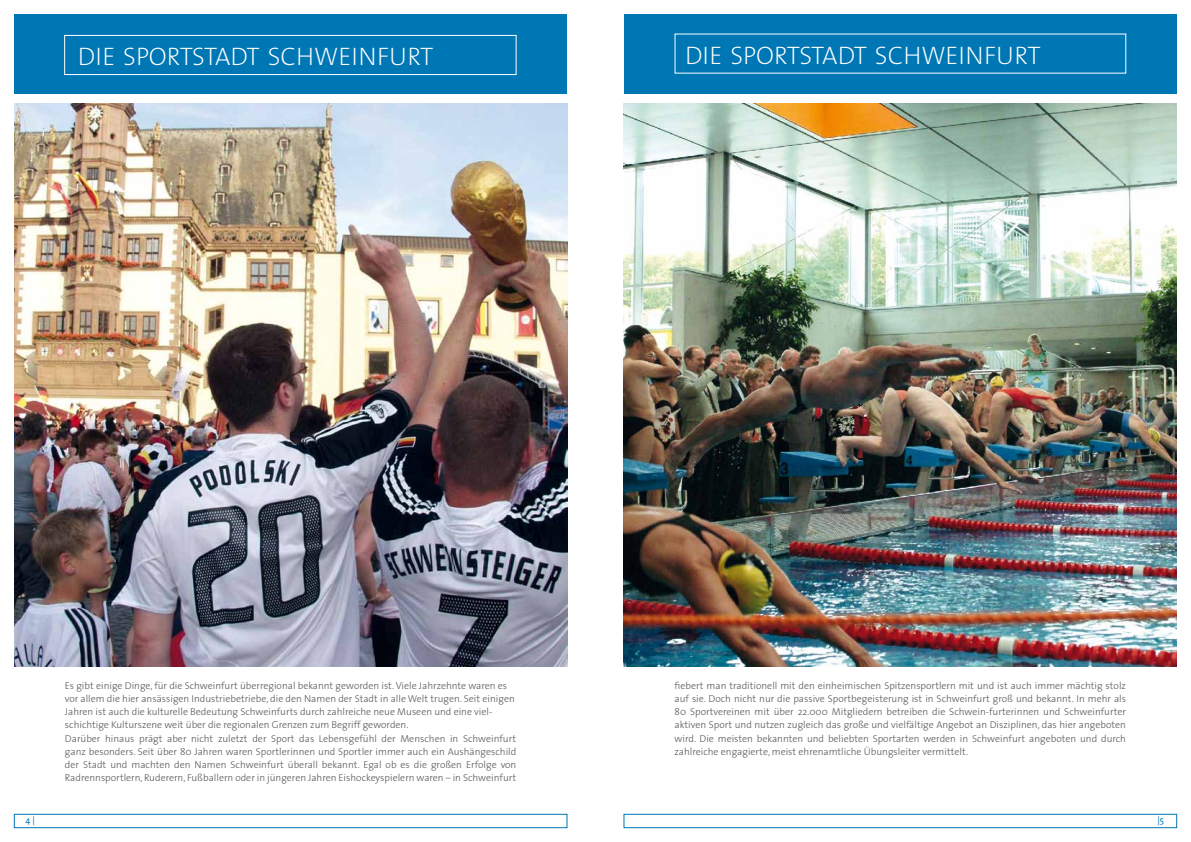
<style>
.page{position:relative;width:1191px;height:842px;background:#fff}
.page>*{position:absolute;margin:0;border:0;box-sizing:border-box;transform-origin:0 0}
.t1{font:200 25.4px "The Sans";color:#fff}
.t2{font:300 10px/13px "The Sans";color:#58585a}
.t3{font:9px "The Sans";color:#0077b5}
</style>
<div class="page">
<div style="left:14px;top:814px;width:553px;height:14px;border:1px solid #0077b5"></div>
<div style="left:624px;top:814px;width:552px;height:14px;border:1px solid #0077b5"></div>
<div style="left:14px;top:15px;width:553px;height:79px;background:#0077b5"></div>
<div style="left:624px;top:15px;width:552px;height:79px;background:#0077b5"></div>
<img style="left:624px;top:103px;width:552px;height:563px">
<div style="left:64px;top:35px;width:452px;height:40px;border:1px solid #fff"></div>
<img style="left:14px;top:103px;width:553px;height:563px">
<h1 class="t1" style="left:78px;top:36px;width:357px">DIE SPORTSTADT SCHWEINFURT</h1>
<h1 class="t1" style="left:685px;top:35px;width:357px">DIE SPORTSTADT SCHWEINFURT</h1>
<p class="t2" style="left:65px;top:679px;width:453px">Es gibt einige Dinge, für die Schweinfurt überregional bekannt geworden ist. Viele Jahrzehnte waren es vor allem die hier ansässigen Industriebetriebe, die den Namen der Stadt in alle Welt trugen. Seit einigen Jahren ist auch die kulturelle Bedeutung Schweinfurts durch zahlreiche neue Museen und eine viel&shy;schichtige Kulturszene weit über die regionalen Grenzen zum Begriff geworden.<br>Darüber hinaus prägt aber nicht zuletzt der Sport das Lebensgefühl der Menschen in Schweinfurt ganz besonders. Seit über 80 Jahren waren Sportlerinnen und Sportler immer auch ein Aushängeschild der Stadt und machten den Namen Schweinfurt überall bekannt. Egal ob es die großen Erfolge von Radrennsportlern, Ruderern, Fußballern oder in jüngeren Jahren Eishockeyspielern waren – in Schweinfurt</p>
<p class="t2" style="left:674px;top:679px;width:453px;text-align:justify">fiebert man traditionell mit den einheimischen Spitzensportlern mit und ist auch immer mächtig stolz auf sie. Doch nicht nur die passive Sportbegeisterung ist in Schweinfurt groß und bekannt. In mehr als 80 Sportvereinen mit über 22.000 Mitgliedern betreiben die Schwein-furterinnen und Schweinfurter aktiven Sport und nutzen zugleich das große und vielfältige Angebot an Disziplinen, das hier angeboten wird. Die meisten bekannten und beliebten Sportarten werden in Schweinfurt angeboten und durch zahlreiche engagierte, meist ehrenamtliche Übungsleiter vermittelt.</p>
<p class="t3" style="left:26px;top:813px;width:11px">4 |</p>
<p class="t3" style="left:1157px;top:813px;width:8px">|5</p>
</div>
